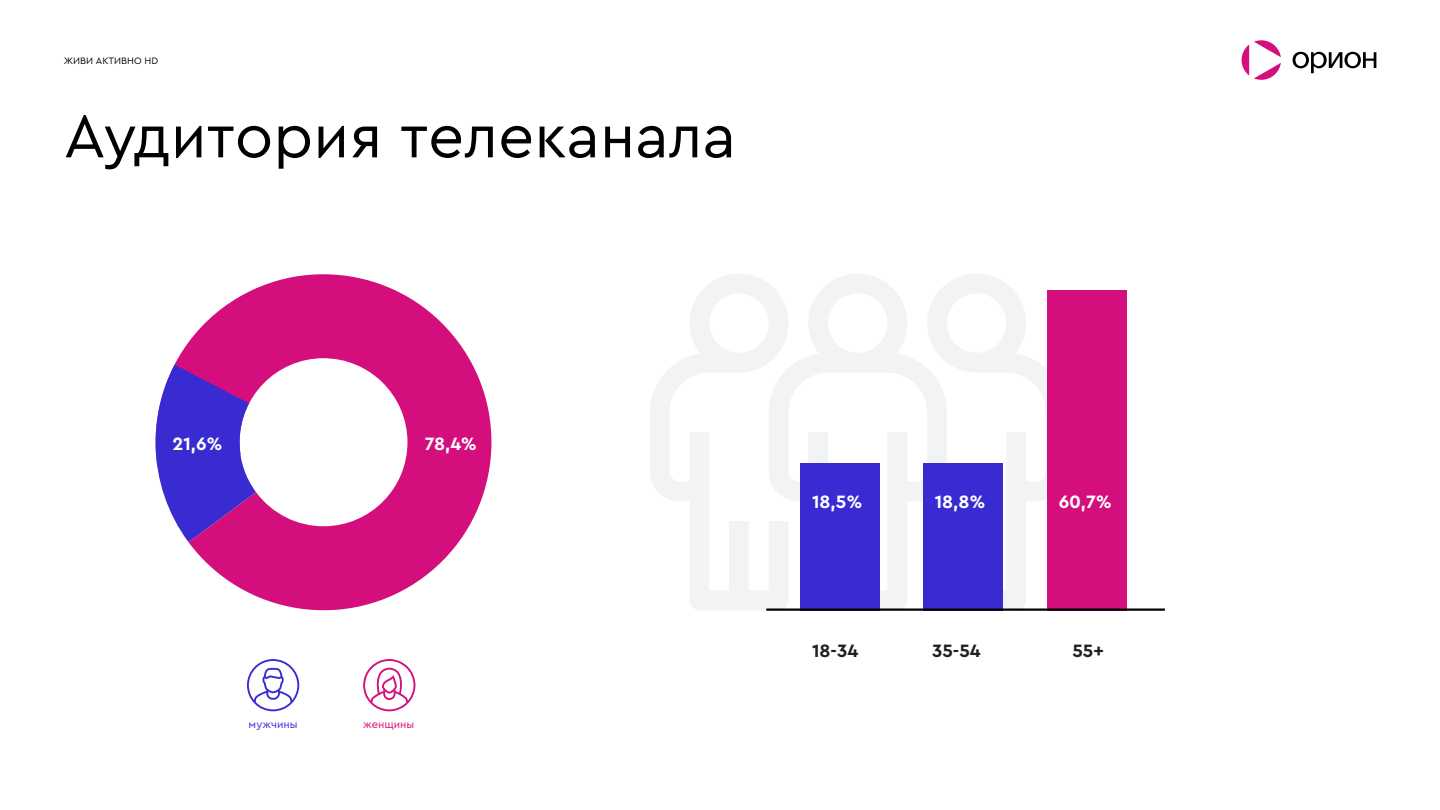
<style>
.page{position:relative;width:1440px;height:810px;background:#fff}
.page>*{position:absolute;margin:0;border:0;box-sizing:border-box;transform-origin:0 0}
.t1{font:63.15px "Cera Pro";color:#000}
.t2{font:700 18.75px "Cera Pro";color:#fff}
.t3{font:700 18.75px "Cera Pro";color:#231f20}
.t4{font:11.25px "Cera Pro";color:#392bd2}
.t5{font:11.25px "Cera Pro";color:#d40f7d}
.t6{font:9.75px "Cera Pro";color:#000}
</style>
<div class="page">
<svg style="left:788px;top:274px;width:139px;height:335px"></svg>
<svg style="left:927px;top:274px;width:121px;height:335px"></svg>
<svg style="left:650px;top:274px;width:138px;height:336px"></svg>
<div style="left:800px;top:463px;width:79px;height:148px;background:#392bd2"></div>
<div style="left:923px;top:463px;width:79px;height:148px;background:#392bd2"></div>
<svg style="left:174px;top:274px;width:318px;height:337px;fill:#d40f7d"></svg>
<svg style="left:155px;top:365px;width:101px;height:177px;background:#7446c9"></svg>
<svg style="left:247px;top:659px;width:52px;height:52px"></svg>
<svg style="left:363px;top:659px;width:52px;height:52px"></svg>
<div style="left:1048px;top:290px;width:79px;height:321px;background:#d40f7d"></div>
<hr style="left:766px;top:609px;width:399px;height:2px;background:#000">
<svg style="left:1242px;top:40px;width:39px;height:40px"></svg>
<svg style="left:1293px;top:52px;width:83px;height:21px"></svg>
<p class="t6" style="left:64px;top:54px;width:96px">ЖИВИ АКТИВНО HD</p>
<h1 class="t1" style="left:64px;top:94px;width:674px">Аудитория телеканала</h1>
<p class="t2" style="left:172px;top:432px;width:52px">21,6%</p>
<p class="t2" style="left:425px;top:431px;width:54px">78,4%</p>
<p class="t4" style="left:249px;top:716px;width:50px">мужчины</p>
<p class="t5" style="left:363px;top:716px;width:53px">женщины</p>
<p class="t2" style="left:812px;top:490px;width:52px">18,5%</p>
<p class="t2" style="left:935px;top:490px;width:52px">18,8%</p>
<p class="t2" style="left:1059px;top:490px;width:55px">60,7%</p>
<p class="t3" style="left:812px;top:638px;width:48px">18-34</p>
<p class="t3" style="left:932px;top:638px;width:50px">35-54</p>
<p class="t3" style="left:1072px;top:638px;width:33px">55+</p>
</div>
